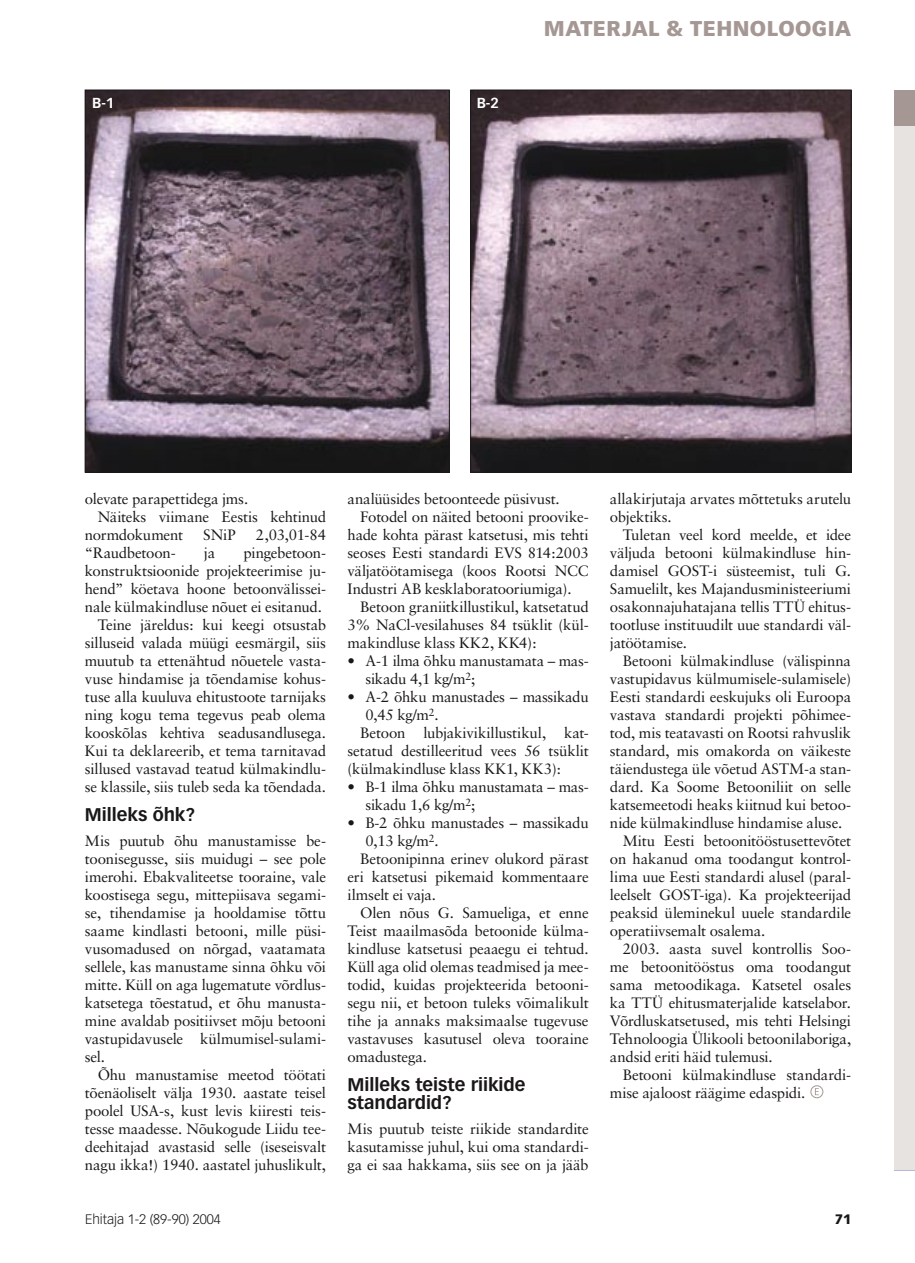
<style>
.page{position:relative;width:915px;height:1263px;background:#fff}
.page>*{position:absolute;margin:0;border:0;box-sizing:border-box;transform-origin:0 0}
.t1{font:900 21px "Vectora LH";letter-spacing:.02em;color:#a59894}
.vahepealkiri{font:700 18px/18px "Vectora LH";color:#1a1718}
.body{font:15px/18px "Sabon";letter-spacing:-.01em;color:#1a1718;text-align:justify}
.body_taandeta{font:15px/18px "Sabon";letter-spacing:-.01em;color:#1a1718;text-align:justify}
.body_loetelu{font:15px/18px "Sabon";letter-spacing:-.02em;color:#1a1718}
.pildiallkiri{font:700 14.25px "Vectora LH";color:#fff}
.impr_peal{font:300 13.5px "Vectora LH";color:#1a1718}
.impr_peal-2{font:900 13.5px "Vectora LH";color:#1a1718}
</style>
<div class="page">
<div style="left:893px;top:90px;width:21px;height:36px;background:#a59894"></div>
<div style="left:893px;top:126px;width:21px;height:1043px;background:#e7e3e1"></div>
<img style="left:472px;top:92px;width:377px;height:379px">
<div style="left:470px;top:90px;width:381px;height:383px;border:1px solid #1a1718"></div>
<img style="left:87px;top:92px;width:360px;height:379px">
<div style="left:85px;top:90px;width:364px;height:383px;border:1px solid #1a1718"></div>
<div style="left:810px;top:1085px;width:13px;height:13px;border:1px solid #a59894;border-radius:50%"></div>
<svg style="left:815px;top:1088px;width:3px;height:7px"></svg>
<p class="pildiallkiri" style="left:92px;top:94px;width:24px">B-1</p>
<p class="pildiallkiri" style="left:476px;top:94px;width:24px">B-2</p>
<p class="t1" style="left:543px;top:15px;width:308px">MATERJAL &amp; TEHNOLOOGIA</p>
<p class="body" style="left:85px;top:490px;width:165px">olevate parapettidega jms.</p>
<p class="body" style="left:85px;top:508px;width:242px;text-indent:13px">Näiteks viimane Eestis kehtinud normdokument</p>
<p class="body" style="left:203px;top:526px;width:34px">SNiP</p>
<p class="body" style="left:256px;top:526px;width:72px">2,03,01-84</p>
<p class="body" style="left:85px;top:544px;width:242px;text-indent:158px">pingebetoon&shy;konstruktsioonide projekteerimise ju&shy;hend” köetava hoone betoonvälissei&shy;nale külmakindluse nõuet ei esitanud.</p>
<p class="body" style="left:85px;top:616px;width:243px;text-indent:13px">Teine järeldus: kui keegi otsustab silluseid valada müügi eesmärgil, siis muutub ta ettenähtud nõuetele vasta&shy;vuse hindamise ja tõendamise kohus&shy;tuse alla kuuluva ehitustoote tarnijaks ning kogu tema tegevus peab olema kooskõlas kehtiva seadusandlusega.<br>Kui ta deklareerib, et tema tarnitavad sillused vastavad teatud külmakindlu&shy;se klassile, siis tuleb seda ka tõendada.</p>
<p class="vahepealkiri" style="left:85px;top:805px;width:112px">Milleks õhk?</p>
<p class="body_taandeta" style="left:85px;top:832px;width:242px">Mis puutub õhu manustamisse be&shy;toonisegusse, siis muidugi – see pole imerohi. Ebakvaliteetse tooraine, vale koostisega segu, mittepiisava segami&shy;se, tihendamise ja hooldamise tõttu saame kindlasti betooni, mille püsi&shy;vusomadused on nõrgad, vaatamata sellele, kas manustame sinna õhku või mitte. Küll on aga lugematute võrdlus&shy;katsetega tõestatud, et õhu manusta&shy;mine avaldab positiivset mõju betooni vastupidavusele külmumisel-sulami&shy;sel.</p>
<p class="body" style="left:85px;top:1066px;width:242px;text-indent:13px">Õhu manustamise meetod töötati tõenäoliselt välja 1930. aastate teisel poolel USA-s, kust levis kiiresti teis&shy;tesse maadesse. Nõukogude Liidu tee&shy;deehitajad avastasid selle (iseseisvalt nagu ikka!) 1940. aastatel juhuslikult,</p>
<p class="body" style="left:85px;top:544px;width:92px">“Raudbetoon-</p>
<p class="body" style="left:204px;top:544px;width:13px">ja</p>
<p class="body" style="left:347px;top:490px;width:214px">analüüsides betoonteede püsivust.</p>
<p class="body" style="left:347px;top:508px;width:243px;text-indent:13px">Fotodel on näited betooni proovike&shy;hade kohta pärast katsetusi, mis tehti seoses Eesti standardi EVS 814:2003 väljatöötamisega (koos Rootsi NCC Industri AB kesklaboratooriumiga).</p>
<p class="body" style="left:347px;top:598px;width:242px;text-indent:13px">Betoon graniitkillustikul, katsetatud 3% NaCl-vesilahuses 84 tsüklit (kül&shy;makindluse klass KK2, KK4):</p>
<p class="body_loetelu" style="left:365px;top:652px;width:224px;text-indent:-18px">• A-1 ilma õhku manustamata – mas&shy;sikadu 4,1 kg/m<sup>2</sup>;</p>
<p class="body_loetelu" style="left:365px;top:688px;width:224px;text-indent:-18px">• A-2 õhku manustades – massikadu<br>0,45 kg/m<sup>2</sup>.</p>
<p class="body" style="left:347px;top:724px;width:242px;text-indent:13px">Betoon lubjakivikillustikul, kat&shy;setatud destilleeritud vees 56 tsüklit (külmakindluse klass KK1, KK3):</p>
<p class="body_loetelu" style="left:365px;top:778px;width:224px;text-indent:-18px">• B-1 ilma õhku manustamata – mas&shy;sikadu 1,6 kg/m<sup>2</sup>;</p>
<p class="body_loetelu" style="left:365px;top:814px;width:224px;text-indent:-18px">• B-2 õhku manustades – massikadu<br>0,13 kg/m<sup>2</sup>.</p>
<p class="body" style="left:347px;top:850px;width:242px;text-indent:13px">Betoonipinna erinev olukord pärast eri katsetusi pikemaid kommentaare ilmselt ei vaja.</p>
<p class="body" style="left:347px;top:904px;width:242px;text-indent:13px">Olen nõus G. Samueliga, et enne Teist maailmasõda betoonide külma&shy;kindluse katsetusi peaaegu ei tehtud.<br>Küll aga olid olemas teadmised ja mee&shy;todid, kuidas projekteerida betooni&shy;segu nii, et betoon tuleks võimalikult tihe ja annaks maksimaalse tugevuse vastavuses kasutusel oleva tooraine omadustega.</p>
<p class="vahepealkiri" style="left:347px;top:1075px;width:179px">Milleks teiste riikide standardid?</p>
<p class="body_taandeta" style="left:347px;top:1120px;width:242px">Mis puutub teiste riikide standardite kasutamisse juhul, kui oma standardi&shy;ga ei saa hakkama, siis see on ja jääb</p>
<p class="body_taandeta" style="left:609px;top:490px;width:242px">allakirjutaja arvates mõttetuks arutelu objektiks.</p>
<p class="body" style="left:609px;top:526px;width:242px;text-indent:13px">Tuletan veel kord meelde, et idee väljuda betooni külmakindluse hin&shy;damisel GOST-i süsteemist, tuli G.<br>Samuelilt, kes Majandusministeeriumi osakonnajuhatajana tellis TTÜ ehitus&shy;tootluse instituudilt uue standardi väl&shy;jatöötamise.</p>
<p class="body" style="left:609px;top:652px;width:242px;text-indent:13px">Betooni külmakindluse (välispinna vastupidavus külmumisele-sulamisele)<br>Eesti standardi eeskujuks oli Euroopa vastava standardi projekti põhimee&shy;tod, mis teatavasti on Rootsi rahvuslik standard, mis omakorda on väikeste täiendustega üle võetud ASTM-a stan&shy;dard. Ka Soome Betooniliit on selle katsemeetodi heaks kiitnud kui betoo&shy;nide külmakindluse hindamise aluse.</p>
<p class="body" style="left:609px;top:832px;width:243px;text-indent:13px">Mitu Eesti betoonitööstusettevõtet on hakanud oma toodangut kontrol&shy;lima uue Eesti standardi alusel (paral&shy;leelselt GOST-iga). Ka projekteerijad peaksid üleminekul uuele standardile operatiivsemalt osalema.</p>
<p class="body" style="left:609px;top:940px;width:242px;text-indent:13px">2003. aasta suvel kontrollis Soo&shy;me betoonitööstus oma toodangut sama metoodikaga. Katsetel osales ka TTÜ ehitusmaterjalide katselabor.<br>Võrdluskatsetused, mis tehti Helsingi Tehnoloogia Ülikooli betoonilaboriga, andsid eriti häid tulemusi.</p>
<p class="body" style="left:609px;top:1066px;width:242px;text-indent:13px">Betooni külmakindluse standardi&shy;mise ajaloost räägime edaspidi.</p>
<p class="impr_peal" style="left:85px;top:1211px;width:137px">Ehitaja 1-2 (89-90) 2004</p>
<p class="impr_peal-2" style="left:834px;top:1211px;width:17px">71</p>
</div>
